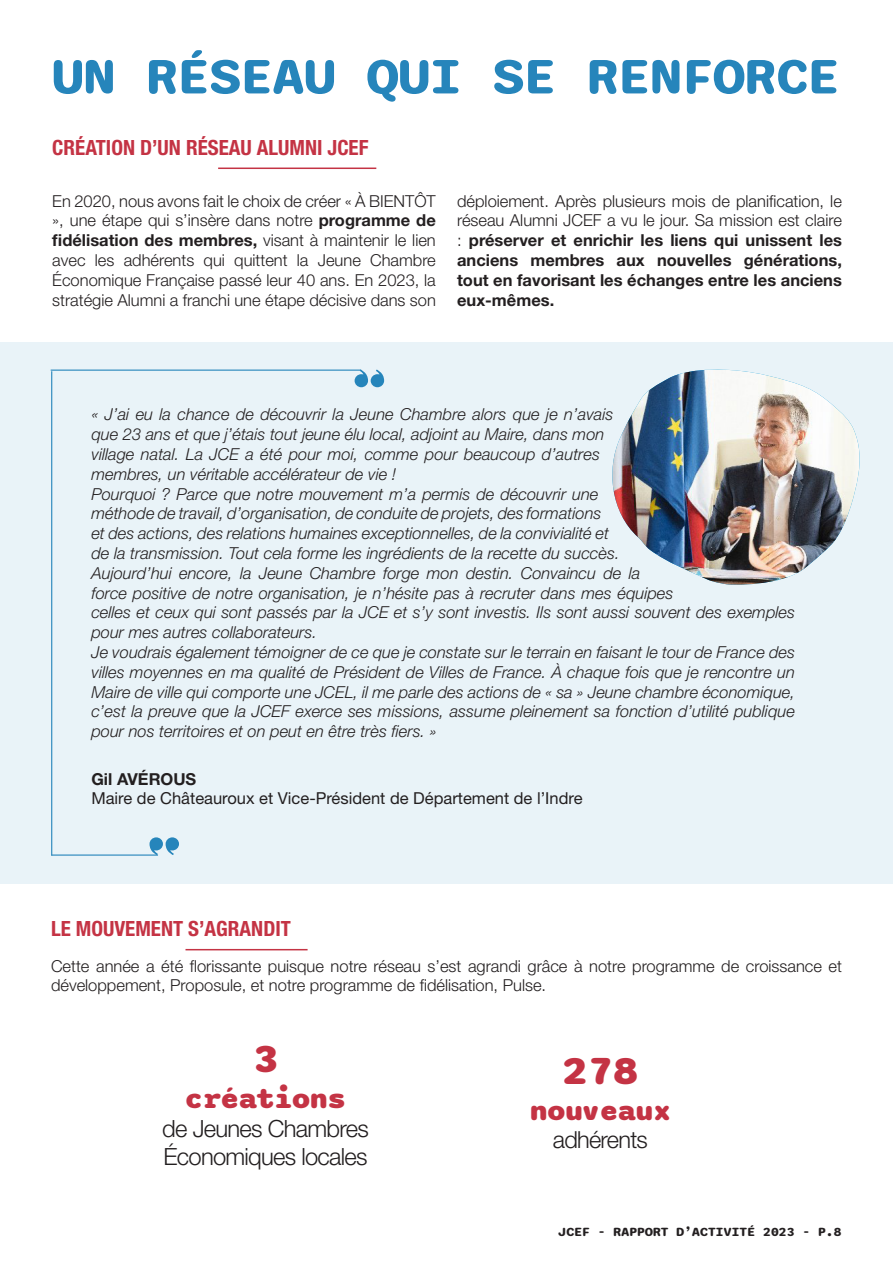
<style>
.page{position:relative;width:893px;height:1263px;background:#fff}
.page>*{position:absolute;margin:0;border:0;box-sizing:border-box;transform-origin:0 0}
.t1{font:700 54px "Sono";letter-spacing:-.035em;color:#2685bb}
.t2{font:800 43.2px "Sono";color:#c43344}
.t3{font:800 42.75px "Sono";color:#c43344}
.t4{font:800 30.15px "Sono";letter-spacing:-.03em;color:#c43344}
.t5{font:800 30px "Sono";letter-spacing:-.03em;color:#c43344}
.t6{font:300 23.7px/28.5px "Helvetica Neue LT Std";letter-spacing:-.03em;color:#231f20}
.t7{font:300 23.55px "Helvetica Neue LT Std";letter-spacing:-.03em;color:#231f20}
.t8{font:700 condensed 21px "Helvetica Neue LT Std";color:#c43344}
.t9{font:italic 300 16.5px/19.8px "Helvetica Neue LT Std";color:#231f20}
.t10{font:300 16.5px/19.8px "Helvetica Neue LT Std";color:#231f20;text-align:justify}
.t11{font:700 16.5px/19.8px "Helvetica Neue LT Std";color:#231f20;text-align:justify}
.t12{font:16.5px "Helvetica Neue LT Std";color:#231f20}
.t13{font:700 13.5px "Sono";letter-spacing:-.035em;color:#231f20}
.s1{font-weight:700}
.s2{font-weight:300}
</style>
<div class="page">
<div style="left:0;top:342px;width:893px;height:541px;background:#e9f3f8"></div>
<hr style="left:51px;top:370px;width:310px;height:1px;background:#2685bb">
<hr style="left:51px;top:371px;width:1px;height:485px;background:#2685bb">
<hr style="left:51px;top:854px;width:107px;height:2px;background:#2685bb">
<svg style="left:355px;top:370px;width:29px;height:17px"></svg>
<svg style="left:150px;top:837px;width:29px;height:18px"></svg>
<hr style="left:218px;top:168px;width:158px;height:1px;background:#c43344">
<hr style="left:185px;top:949px;width:123px;height:1px;background:#c43344">
<img style="left:607px;top:370px;width:254px;height:218px">
<p class="t1" style="left:51px;top:37px;width:791px">UN RÉSEAU QUI SE RENFORCE</p>
<p class="t8" style="left:52px;top:134px;width:318px">CRÉATION D’UN RÉSEAU ALUMNI JCEF</p>
<p class="t10" style="left:52px;top:190px;width:385px">En 2020, nous avons fait le choix de créer « À BIENTÔT », une étape qui s’insère dans notre <span class="s1">programme de fidélisation des membres,</span> visant à maintenir le lien avec les adhérents qui quittent la Jeune Chambre Économique Française passé leur 40 ans. En 2023, la stratégie Alumni a franchi une étape décisive dans son</p>
<p class="t11" style="left:457px;top:190px;width:386px"><span class="s2">déploiement. Après plusieurs mois de planification, le réseau Alumni JCEF a vu le jour. Sa mission est claire :</span> préserver et enrichir les liens qui unissent les anciens membres aux nouvelles générations, tout en favorisant les échanges entre les anciens eux-mêmes.</p>
<p class="t9" style="left:91px;top:404px;width:524px">« J’ai eu la chance de découvrir la Jeune Chambre alors que je n’avais que 23 ans et que j’étais tout jeune élu local, adjoint au Maire, dans mon village natal. La JCE a été pour moi, comme pour beaucoup d’autres membres, un véritable accélérateur de vie !</p>
<p class="t9" style="left:91px;top:484px;width:530px">Pourquoi ? Parce que notre mouvement m’a permis de découvrir une méthode de travail, d’organisation, de conduite de projets, des formations<br>et des actions, des relations humaines exceptionnelles, de la convivialité et de la transmission. Tout cela forme les ingrédients de la recette du succès.</p>
<p class="t9" style="left:91px;top:563px;width:705px">Aujourd’hui encore, la Jeune Chambre forge mon destin. Convaincu de la<br>force positive de notre organisation, je n’hésite pas à recruter dans mes équipes<br>celles et ceux qui sont passés par la JCE et s’y sont investis. Ils sont aussi souvent des exemples pour mes autres collaborateurs.</p>
<p class="t9" style="left:91px;top:642px;width:705px;text-align:justify">Je voudrais également témoigner de ce que je constate sur le terrain en faisant le tour de France des villes moyennes en ma qualité de Président de Villes de France. À chaque fois que je rencontre un Maire de ville qui comporte une JCEL, il me parle des actions de « sa » Jeune chambre économique, c’est la preuve que la JCEF exerce ses missions, assume pleinement sa fonction d’utilité publique pour nos territoires et on peut en être très fiers. »</p>
<p class="t11" style="left:91px;top:768px;width:106px">Gil AVÉROUS</p>
<p class="t12" style="left:91px;top:788px;width:493px">Maire de Châteauroux et Vice-Président de Département de l’Indre</p>
<p class="t8" style="left:51px;top:916px;width:241px">LE MOUVEMENT S’AGRANDIT</p>
<p class="t10" style="left:51px;top:955px;width:792px">Cette année a été florissante puisque notre réseau s’est agrandi grâce à notre programme de croissance et développement, Proposule, et notre programme de fidélisation, Pulse.</p>
<p class="t2" style="left:252px;top:1026px;width:28px">3</p>
<p class="t4" style="left:185px;top:1076px;width:163px">créations</p>
<p class="t6" style="left:162px;top:1113px;width:208px">de Jeunes Chambres<br>Économiques locales</p>
<p class="t3" style="left:562px;top:1039px;width:78px">278</p>
<p class="t5" style="left:529px;top:1088px;width:144px">nouveaux</p>
<p class="t7" style="left:553px;top:1126px;width:97px">adhérents</p>
<p class="t13" style="left:558px;top:1222px;width:285px">JCEF - RAPPORT D’ACTIVITÉ 2023 - P.8</p>
</div>
